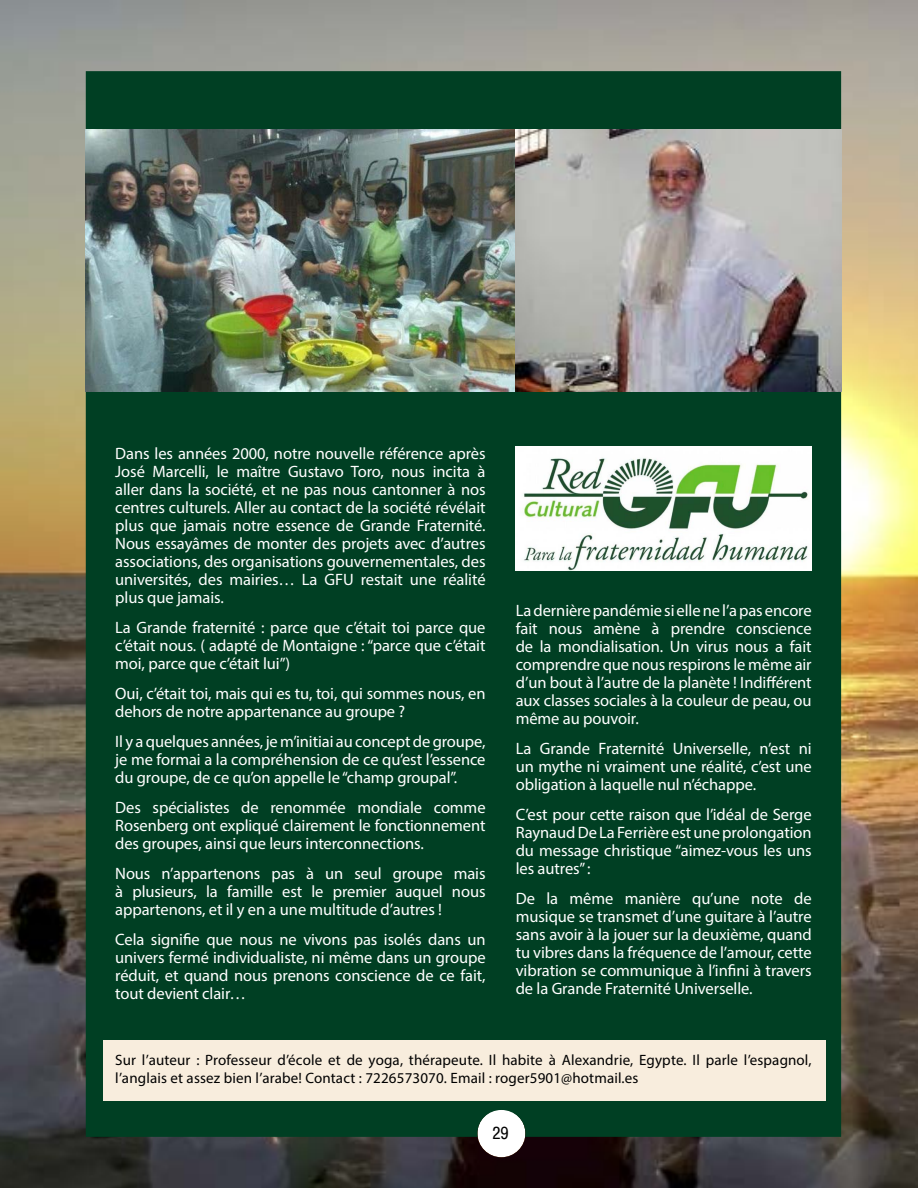
<style>
.page{position:relative;width:918px;height:1188px;background:#fff}
.page>*{position:absolute;margin:0;border:0;box-sizing:border-box;transform-origin:0 0}
.t1{font:16.5px/18px "Myriad Pro";letter-spacing:-.005em;color:#fff;text-align:justify}
.t2{font:16.5px "Arena Condensed";color:#000}
.t3{font:15px/18px "Myriad Pro";letter-spacing:.01em;color:#000}
</style>
<div class="page">
<img style="left:0;top:0;width:918px;height:1188px">
<div style="left:86px;top:71px;width:755px;height:1066px;background:#003f23"></div>
<div style="left:103px;top:1040px;width:723px;height:61px;background:#f8eddd"></div>
<img style="left:86px;top:130px;width:755px;height:262px">
<img style="left:516px;top:447px;width:296px;height:124px">
<p class="t1" style="left:115px;top:444px;width:372px">Dans les années 2000, notre nouvelle référence après José Marcelli, le maître Gustavo Toro, nous incita à aller dans la société, et ne pas nous cantonner à nos centres culturels. Aller au contact de la société révélait plus que jamais notre essence de Grande Fraternité.<br>Nous essayâmes de monter des projets avec d’autres associations, des organisations gouvernementales, des universités, des mairies… La GFU restait une réalité plus que jamais.</p>
<p class="t1" style="left:115px;top:618px;width:372px">La Grande fraternité : parce que c’était toi parce que c’était nous. ( adapté de Montaigne : “parce que c’était moi, parce que c’était lui”)</p>
<p class="t1" style="left:115px;top:684px;width:372px">Oui, c’était toi, mais qui es tu, toi, qui sommes nous, en dehors de notre appartenance au groupe ?</p>
<p class="t1" style="left:115px;top:732px;width:372px">Il y a quelques années, je m’initiai au concept de groupe, je me formai a la compréhension de ce qu’est l’essence du groupe, de ce qu’on appelle le “champ groupal”.</p>
<p class="t1" style="left:115px;top:798px;width:372px">Des spécialistes de renommée mondiale comme Rosenberg ont expliqué clairement le fonctionnement des groupes, ainsi que leurs interconnections.</p>
<p class="t1" style="left:115px;top:864px;width:372px">Nous n’appartenons pas à un seul groupe mais à plusieurs, la famille est le premier auquel nous appartenons, et il y en a une multitude d’autres !</p>
<p class="t1" style="left:115px;top:930px;width:372px">Cela signifie que nous ne vivons pas isolés dans un univers fermé individualiste, ni même dans un groupe réduit, et quand nous prenons conscience de ce fait, tout devient clair…</p>
<p class="t1" style="left:516px;top:602px;width:297px">La dernière pandémie si elle ne l’a pas encore fait nous amène à prendre conscience de la mondialisation. Un virus nous a fait comprendre que nous respirons le même air d’un bout à l’autre de la planète ! Indifférent aux classes sociales à la couleur de peau, ou même au pouvoir.</p>
<p class="t1" style="left:516px;top:740px;width:297px">La Grande Fraternité Universelle, n’est ni un mythe ni vraiment une réalité, c’est une obligation à laquelle nul n’échappe.</p>
<p class="t1" style="left:516px;top:806px;width:297px">C’est pour cette raison que l’idéal de Serge Raynaud De La Ferrière est une prolongation du message christique “aimez-vous les uns les autres” :</p>
<p class="t1" style="left:516px;top:890px;width:297px">De la même manière qu’une note de musique se transmet d’une guitare à l’autre sans avoir à la jouer sur la deuxième, quand tu vibres dans la fréquence de l’amour, cette vibration se communique à l’infini à travers de la Grande Fraternité Universelle.</p>
<p class="t3" style="left:115px;top:1051px;width:698px">Sur l’auteur : Professeur d’école et de yoga, thérapeute. Il habite à Alexandrie, Egypte. Il parle l’espagnol, l’anglais et assez bien l’arabe! Contact : 7226573070. Email : roger5901@hotmail.es</p>
<p class="t2" style="left:492px;top:1124px;width:18px">29</p>
</div>
